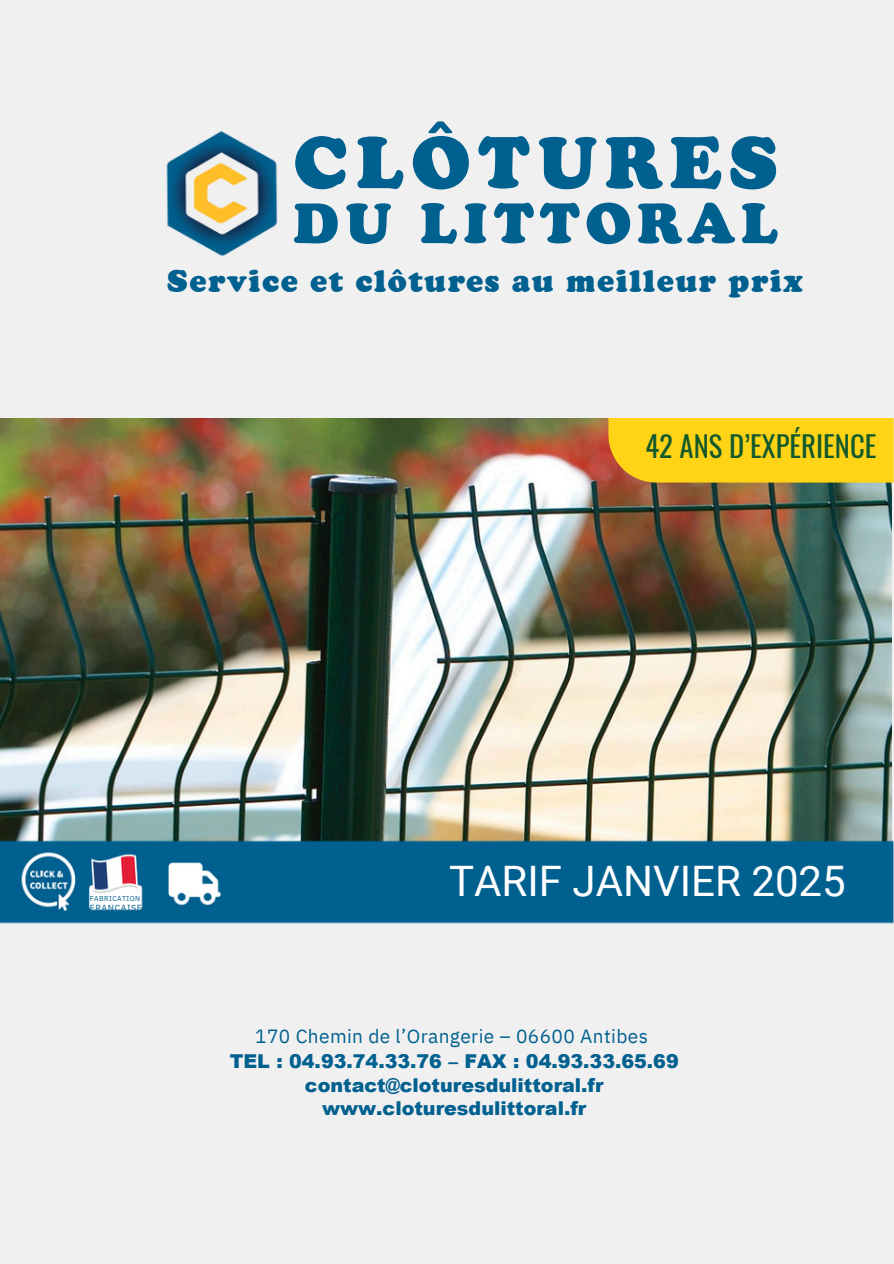
<style>
.page{position:relative;width:894px;height:1264px;background:#fff}
.page>*{position:absolute;margin:0;border:0;box-sizing:border-box;transform-origin:0 0}
.t1{font:900 70.2px "Cooper BT";letter-spacing:.105em;color:#00608f}
.t2{font:900 54.6px "Cooper BT";letter-spacing:.105em;color:#00608f}
.t3{font:42px "Roboto";color:#fff}
.t4{font:900 29.7px "Cooper BT";letter-spacing:.055em;color:#00608f}
.t5{font:28.65px "Oswald";color:#125a2d}
.t6{font:900 19.05px/23.7px "Arial";color:#00608f;text-align:center}
.t7{font:19.05px "IBM Plex Sans";letter-spacing:.02em;color:#00608f}
.t8{font:8.85px "IBM Plex Sans";letter-spacing:.065em;color:#00608f}
.t9{font:7.05px "IBM Plex Sans";letter-spacing:.055em;color:#00608f}
</style>
<div class="page">
<div style="left:0;top:2px;width:893px;height:1261px;background:#f1f0f1"></div>
<img style="left:0;top:419px;width:891px;height:413px">
<img style="left:166px;top:131px;width:112px;height:125px">
<img style="left:0;top:832px;width:893px;height:92px">
<div style="left:608px;top:418px;width:285px;height:64px;background:#ffd316"></div>
<h1 class="t1" style="left:293px;top:120px;width:486px">CLÔTURES</h1>
<h2 class="t2" style="left:293px;top:190px;width:486px">DU LITTORAL</h2>
<h3 class="t4" style="left:167px;top:263px;width:637px">Service et clôtures au meilleur prix</h3>
<h3 class="t5" style="left:645px;top:420px;width:232px">42 ANS D’EXPÉRIENCE</h3>
<p class="t9" style="left:90px;top:893px;width:52px">FABRICATION</p>
<p class="t8" style="left:90px;top:901px;width:54px">FRANÇAISE</p>
<h3 class="t3" style="left:449px;top:851px;width:398px">TARIF JANVIER 2025</h3>
<p class="t7" style="left:255px;top:1022px;width:394px">170 Chemin de l’Orangerie – 06600 Antibes</p>
<p class="t6" style="left:230px;top:1048px;width:450px">TEL : 04.93.74.33.76 – FAX : 04.93.33.65.69 contact@cloturesdulittoral.fr www.cloturesdulittoral.fr</p>
</div>
